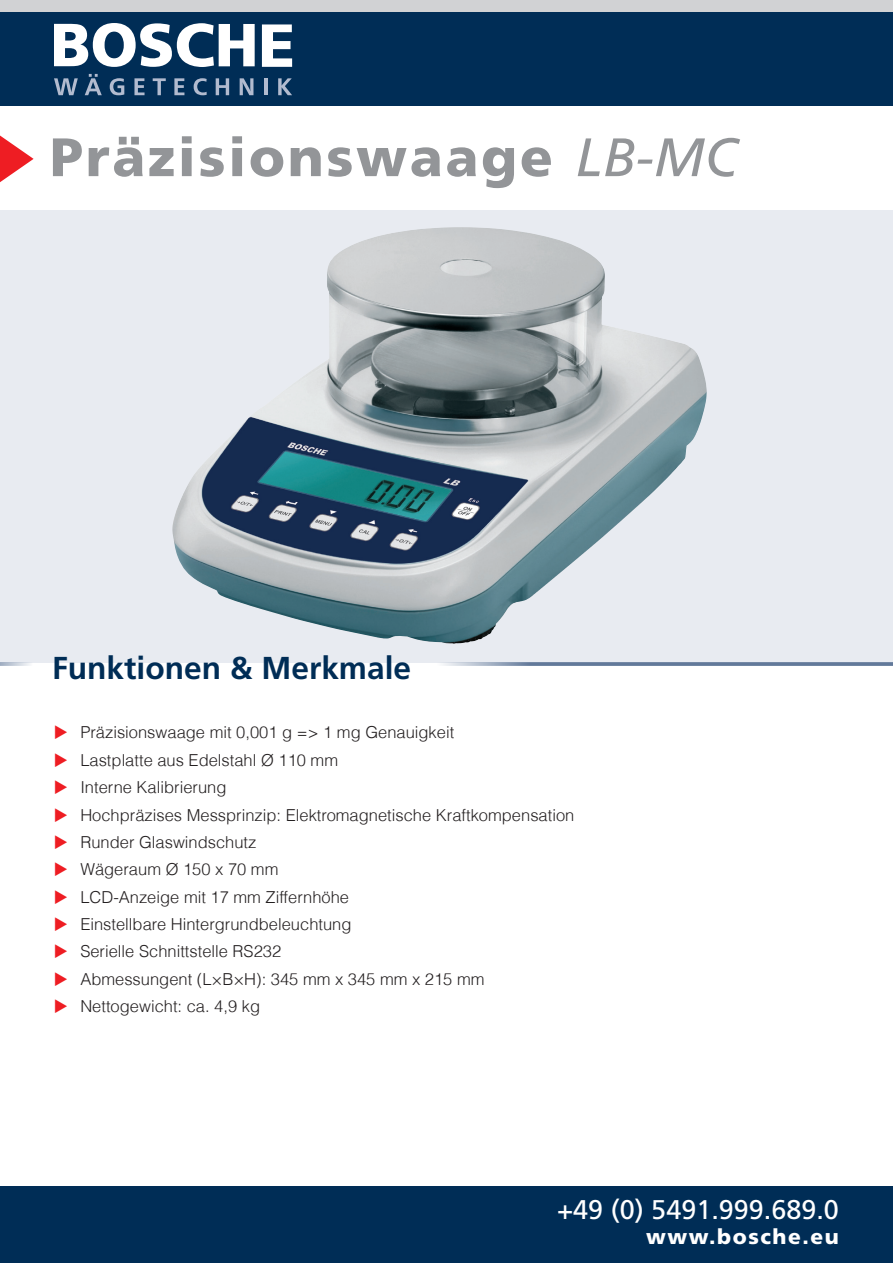
<style>
.page{position:relative;width:893px;height:1263px;background:#fff}
.page>*{position:absolute;margin:0;border:0;box-sizing:border-box;transform-origin:0 0}
.t1{font:900 54px "Frutiger LT Std";letter-spacing:.05em;color:#939598}
.t2{font:700 31.65px "Frutiger LT Std";color:#002d56}
.t3{font:27px "Frutiger LT Std";color:#fff}
.t4{font:900 21px "Frutiger LT Std";letter-spacing:.075em;color:#fff}
.t5{font:300 16.5px "Helvetica";color:#231f20}
.s1{font-weight:400;font-style:italic}
.s2{color:#ee1d23}
</style>
<div class="page">
<div style="left:0;top:0;width:893px;height:21px;background:#d1d2d4"></div>
<div style="left:0;top:12px;width:893px;height:94px;background:#002d56"></div>
<div style="left:0;top:210px;width:893px;height:452px;background:#e8ebf1"></div>
<img style="left:172px;top:227px;width:535px;height:417px">
<svg style="left:437px;top:662px;width:456px;height:4px;background:#798ca8"></svg>
<div style="left:0;top:1186px;width:893px;height:77px;background:#002d56"></div>
<svg style="left:0;top:136px;width:34px;height:46px"></svg>
<svg style="left:0;top:662px;width:33px;height:4px"></svg>
<svg style="left:262px;top:24px;width:30px;height:43px"></svg>
<svg style="left:54px;top:23px;width:201px;height:44px"></svg>
<svg style="left:54px;top:78px;width:24px;height:17px"></svg>
<svg style="left:85px;top:74px;width:17px;height:21px"></svg>
<svg style="left:110px;top:78px;width:14px;height:17px"></svg>
<svg style="left:134px;top:78px;width:11px;height:17px"></svg>
<svg style="left:153px;top:78px;width:13px;height:17px"></svg>
<svg style="left:174px;top:78px;width:10px;height:17px"></svg>
<svg style="left:194px;top:78px;width:13px;height:17px"></svg>
<svg style="left:216px;top:78px;width:13px;height:17px"></svg>
<svg style="left:240px;top:78px;width:13px;height:17px"></svg>
<hr style="left:264px;top:78px;width:4px;height:17px;background:#b2bbcf">
<svg style="left:278px;top:78px;width:14px;height:17px"></svg>
<p class="t1" style="left:50px;top:125px;width:689px">Präzisionswaage <span class="s1">LB-MC</span></p>
<p class="t2" style="left:52px;top:649px;width:361px">Funktionen &amp; Merkmale</p>
<p class="t5" style="left:54px;top:722px;width:402px"><span class="s2">◆</span> Präzisionswaage mit 0,001 g =&gt; 1 mg Genauigkeit</p>
<p class="t5" style="left:54px;top:750px;width:286px"><span class="s2">◆</span> Lastplatte aus Edelstahl Ø 110 mm</p>
<p class="t5" style="left:54px;top:777px;width:174px"><span class="s2">◆</span> Interne Kalibrierung</p>
<p class="t5" style="left:54px;top:804px;width:522px"><span class="s2">◆</span> Hochpräzises Messprinzip: Elektromagnetische Kraftkompensation</p>
<p class="t5" style="left:54px;top:832px;width:204px"><span class="s2">◆</span> Runder Glaswindschutz</p>
<p class="t5" style="left:54px;top:859px;width:226px"><span class="s2">◆</span> Wägeraum Ø 150 x 70 mm</p>
<p class="t5" style="left:54px;top:886px;width:297px"><span class="s2">◆</span> LCD-Anzeige mit 17 mm Ziffernhöhe</p>
<p class="t5" style="left:54px;top:914px;width:299px"><span class="s2">◆</span> Einstellbare Hintergrundbeleuchtung</p>
<p class="t5" style="left:54px;top:941px;width:229px"><span class="s2">◆</span> Serielle Schnittstelle RS232</p>
<p class="t5" style="left:54px;top:969px;width:432px"><span class="s2">◆</span> Abmessungent (L×B×H): 345 mm x 345 mm x 215 mm</p>
<p class="t5" style="left:54px;top:996px;width:208px"><span class="s2">◆</span> Nettogewicht: ca. 4,9 kg</p>
<p class="t3" style="left:557px;top:1194px;width:283px">+49 (0) 5491.999.689.0</p>
<p class="t4" style="left:646px;top:1224px;width:194px">www.bosche.eu</p>
</div>
